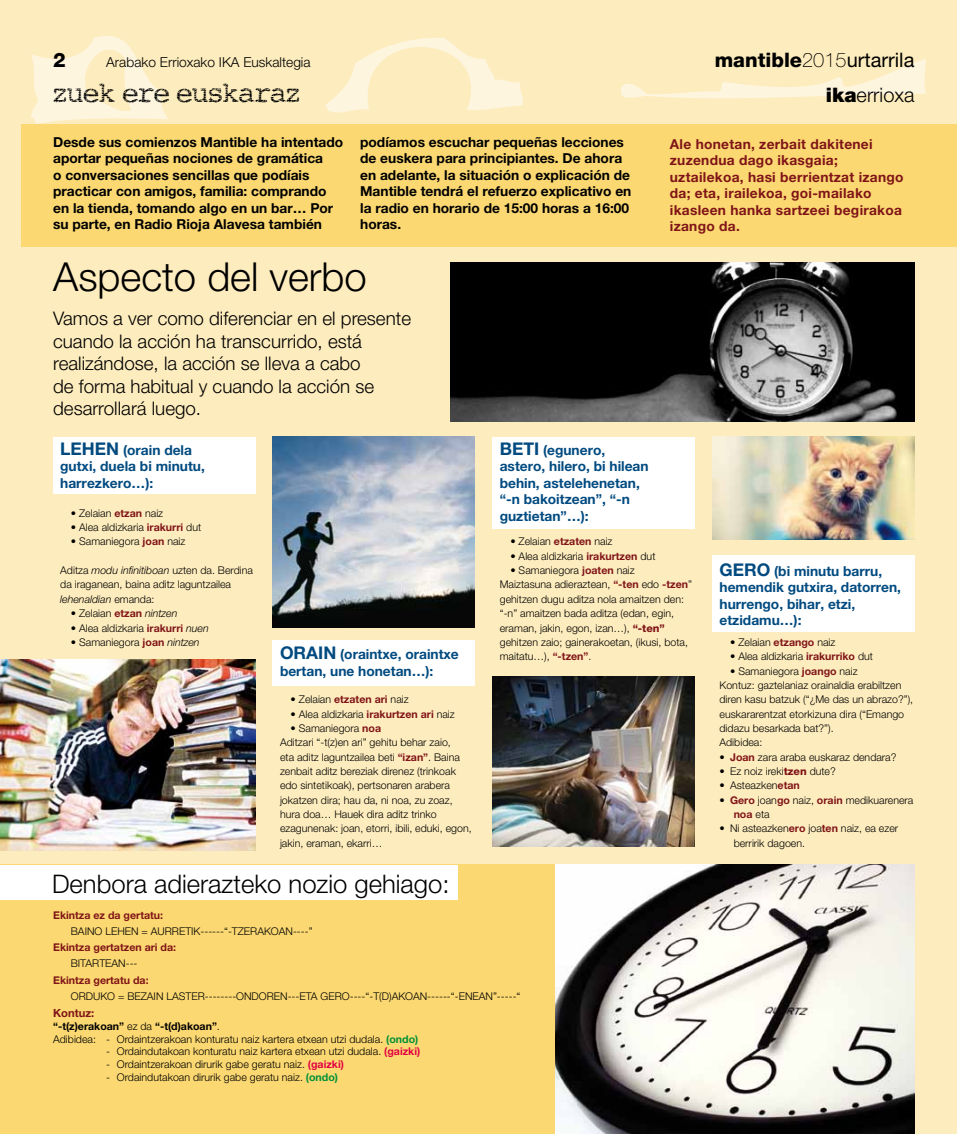
<style>
.page{position:relative;width:957px;height:1134px;background:#fdecbd}
.page>*{position:absolute;margin:0;border:0;box-sizing:border-box;transform-origin:0 0}
.t1{font:300 40px "Helvetica Neue LT Pro";color:#000}
.t2{font:300 25.62px "Helvetica Neue LT Pro";color:#000}
.t3{font:25px "Buttzilla";color:#000}
.t4{font:20px "Helvetica Neue LT Pro";color:#000}
.t5{font:300 20px "Helvetica Neue LT Pro";color:#000}
.t6{font:800 20px "Helvetica Neue LT Pro";color:#000}
.t7{font:300 18.75px/22.5px "Helvetica Neue LT Pro";color:#000}
.t8{font:700 17.5px "Helvetica Neue LT Pro";color:#004a80}
.t9{font:700 13.75px/16.5px "Helvetica Neue LT Pro";color:#000}
.t10{font:700 13.75px/16.5px "Helvetica Neue LT Pro";color:#004a80}
.t11{font:700 13.75px/16.5px "Helvetica Neue LT Pro";letter-spacing:.02em;color:#801418}
.t12{font:300 13.75px "Helvetica Neue LT Pro";color:#000}
.t13{font:700 11.25px "Helvetica Neue LT Pro";color:#801418}
.t14{font:300 10.62px/14.4px "Helvetica Neue LT Pro";color:#000}
.t15{font:700 10.62px "Helvetica Neue LT Pro";color:#801418}
.s1{font-weight:800}
.s2{font-weight:100}
.s3{font-weight:900}
.s4{font-size:17.5px}
.s5{font-weight:700;color:#801418}
.s6{font-style:italic}
.s7{font-weight:800;color:#801418}
.s8{font-weight:700}
.s9{font-weight:700;color:#009037}
.s10{font-weight:700;color:#e20042}
</style>
<div class="page">
<svg style="left:31px;top:36px;width:137px;height:88px"></svg>
<svg style="left:325px;top:38px;width:198px;height:75px"></svg>
<svg style="left:620px;top:59px;width:306px;height:40px"></svg>
<img style="left:450px;top:262px;width:464px;height:159px">
<div style="left:0;top:865px;width:914px;height:269px;background:#fbd871"></div>
<img style="left:555px;top:865px;width:359px;height:269px">
<div style="left:0;top:865px;width:458px;height:34px;background:#fff"></div>
<img style="left:273px;top:437px;width:202px;height:190px">
<img style="left:493px;top:676px;width:201px;height:171px">
<img style="left:712px;top:437px;width:202px;height:102px">
<img style="left:0;top:660px;width:255px;height:190px">
<div style="left:21px;top:124px;width:936px;height:122px;background:#fbd871"></div>
<div style="left:53px;top:437px;width:202px;height:56px;background:#fff"></div>
<div style="left:273px;top:640px;width:202px;height:45px;background:#fff"></div>
<div style="left:493px;top:437px;width:201px;height:91px;background:#fff"></div>
<div style="left:712px;top:555px;width:202px;height:76px;background:#fff"></div>
<h3 class="t6" style="left:53px;top:48px;width:14px">2</h3>
<p class="t12" style="left:106px;top:54px;width:206px">Arabako Errioxako IKA Euskaltegia</p>
<h3 class="t4" style="left:715px;top:48px;width:201px"><span class="s1">mantible</span><span class="s2">2015</span>urtarrila</h3>
<h3 class="t3" style="left:53px;top:82px;width:248px">zuek ere euskaraz</h3>
<h3 class="t5" style="left:826px;top:82px;width:90px"><span class="s3">ika</span>errioxa</h3>
<p class="t9" style="left:53px;top:133px;width:291px">Desde sus comienzos Mantible ha intentado aportar pequeñas nociones de gramática<br>o conversaciones sencillas que podíais practicar con amigos, familia: comprando en la tienda, tomando algo en un bar… Por su parte, en Radio Rioja Alavesa también</p>
<p class="t9" style="left:360px;top:133px;width:273px">podíamos escuchar pequeñas lecciones de euskera para principiantes. De ahora en adelante, la situación o explicación de Mantible tendrá el refuerzo explicativo en la radio en horario de 15:00 horas a 16:00 horas.</p>
<p class="t11" style="left:670px;top:135px;width:235px">Ale honetan, zerbait dakitenei zuzendua dago ikasgaia; uztailekoa, hasi berrientzat izango da; eta, irailekoa, goi-mailako ikasleen hanka sartzeei begirakoa izango da.</p>
<h1 class="t1" style="left:53px;top:252px;width:315px">Aspecto del verbo</h1>
<h3 class="t7" style="left:53px;top:307px;width:359px">Vamos a ver como diferenciar en el presente cuando la acción ha transcurrido, está realizándose, la acción se lleva a cabo<br>de forma habitual y cuando la acción se desarrollará luego.</h3>
<p class="t10" style="left:60px;top:441px;width:146px"><span class="s4">Lehen</span> (orain dela gutxi, duela bi minutu, harrezkero…):</p>
<p class="t14" style="left:71px;top:505px;width:94px">• Zelaian <span class="s5">etzan</span> naiz</p>
<p class="t14" style="left:71px;top:520px;width:132px">• Alea aldizkaria <span class="s5">irakurri</span> dut</p>
<p class="t14" style="left:71px;top:534px;width:116px">• Samaniegora <span class="s5">joan</span> naiz</p>
<p class="t14" style="left:60px;top:563px;width:194px">Aditza <span class="s6">modu infinitiboan</span> uzten da. Berdina da iraganean, baina aditz laguntzailea <span class="s6">lehenaldian</span> emanda:</p>
<p class="t14" style="left:71px;top:606px;width:108px">• Zelaian <span class="s5">etzan</span> <span class="s6">nintzen</span></p>
<p class="t14" style="left:71px;top:620px;width:139px">• Alea aldizkaria <span class="s5">irakurri</span> <span class="s6">nuen</span></p>
<p class="t14" style="left:71px;top:635px;width:130px">• Samaniegora <span class="s5">joan</span> <span class="s6">nintzen</span></p>
<p class="t10" style="left:280px;top:646px;width:180px"><span class="s4">Orain</span> (oraintxe, oraintxe bertan, une honetan…):</p>
<p class="t14" style="left:291px;top:692px;width:120px">• Zelaian <span class="s5">etzaten ari</span> naiz</p>
<p class="t14" style="left:291px;top:706px;width:166px">• Alea aldizkaria <span class="s5">irakurtzen ari</span> naiz</p>
<p class="t14" style="left:280px;top:721px;width:193px;text-indent:11px">• Samaniegora <span class="s5">noa<br></span>Aditzari “-t(z)en ari” gehitu behar zaio,<br>eta aditz laguntzailea beti <span class="s5">“izan”</span>. Baina zenbait aditz bereziak direnez (trinkoak edo sintetikoak), pertsonaren arabera jokatzen dira; hau da, ni noa, zu zoaz, hura doa… Hauek dira aditz trinko ezagunenak: joan, etorri, ibili, eduki, egon, jakin, eraman, ekarri…</p>
<h2 class="t2" style="left:52px;top:868px;width:399px">Denbora adierazteko nozio gehiago:</h2>
<p class="t10" style="left:500px;top:441px;width:150px"><span class="s4">Beti</span> (egunero, astero, hilero, bi hilean behin, astelehenetan, “-n bakoitzean”, “-n guztietan”…):</p>
<p class="t14" style="left:510px;top:534px;width:104px">• Zelaian <span class="s5">etzaten</span> naiz</p>
<p class="t14" style="left:510px;top:548px;width:147px">• Alea aldizkaria <span class="s5">irakurtzen</span> dut</p>
<p class="t14" style="left:500px;top:563px;width:194px;text-indent:11px">• Samaniegora <span class="s5">joaten</span> naiz<br>Maiztasuna adieraztean, <span class="s5">“-ten</span> edo <span class="s5">-tzen</span>” gehitzen dugu aditza nola amaitzen den: “-n” amaitzen bada aditza (edan, egin, eraman, jakin, egon, izan…), <span class="s7">“-ten” </span>gehitzen zaio; gainerakoetan, (ikusi, bota, maitatu…), <span class="s5">“-tzen”</span>.</p>
<h3 class="t8" style="left:719px;top:559px;width:27px">Gero</h3>
<p class="t10" style="left:719px;top:562px;width:183px;text-indent:55px">(bi minutu barru, hemendik gutxira, datorren, hurrengo, bihar, etzi, etzidamu…):</p>
<p class="t14" style="left:730px;top:635px;width:107px">• Zelaian <span class="s5">etzango</span> naiz</p>
<p class="t14" style="left:730px;top:649px;width:144px">• Alea aldizkaria <span class="s5">irakurriko</span> dut</p>
<p class="t14" style="left:719px;top:663px;width:195px;text-indent:11px">• Samaniegora <span class="s5">joango</span> naiz<br>Kontuz: gaztelaniaz orainaldia erabiltzen diren kasu batzuk (“¿Me das un abrazo?”), euskararentzat etorkizuna dira (“Emango didazu besarkada bat?”).<br>Adibidea:</p>
<p class="t14" style="left:719px;top:749px;width:178px">• <span class="s5">Joan</span> zara araba euskaraz dendara?</p>
<p class="t14" style="left:719px;top:764px;width:118px">• Ez noiz ireki<span class="s7">tzen</span> dute?</p>
<p class="t14" style="left:719px;top:778px;width:82px">• Asteazken<span class="s5">etan</span></p>
<p class="t14" style="left:733px;top:792px;width:181px;text-indent:-14px">• <span class="s5">Gero</span> joan<span class="s5">go</span> naiz, <span class="s5">orain</span> medikuarenera <span class="s5">noa</span> eta</p>
<p class="t14" style="left:733px;top:821px;width:166px;text-indent:-14px">• Ni asteazken<span class="s5">ero</span> joa<span class="s5">ten</span> naiz, ea ezer berririk dagoen.</p>
<p class="t15" style="left:53px;top:908px;width:112px">Ekintza ez da gertatu:</p>
<p class="t14" style="left:71px;top:924px;width:243px">BAINO LEHEN = AURRETIK------“-TZERAKOAN----”</p>
<p class="t15" style="left:53px;top:941px;width:124px">Ekintza gertatzen ari da:</p>
<p class="t14" style="left:71px;top:956px;width:68px">BITARTEAN---</p>
<p class="t15" style="left:53px;top:973px;width:97px">Ekintza gertatu da:</p>
<p class="t14" style="left:71px;top:989px;width:451px">ORDUKO = BEZAIN LASTER--------ONDOREN---ETA GERO----“-T(D)AKOAN------“-ENEAN”-----“</p>
<p class="t13" style="left:53px;top:1006px;width:43px">Kontuz:</p>
<p class="t14" style="left:53px;top:1019px;width:367px;line-height:12.8px"><span class="s8">“-t(z)erakoan”</span> ez da <span class="s8">“-t(d)akoan”</span>.<br>Adibidea: - Ordaintzerakoan konturatu naiz kartera etxean utzi dudala. <span class="s9">(ondo)</span></p>
<p class="t14" style="left:106px;top:1044px;width:315px">- Ordaindutakoan konturatu naiz kartera etxean utzi dudala. <span class="s10">(gaizki)</span></p>
<p class="t14" style="left:106px;top:1057px;width:239px">- Ordaintzerakoan dirurik gabe geratu naiz. <span class="s10">(gaizki)</span></p>
<p class="t14" style="left:106px;top:1070px;width:233px">- Ordaindutakoan dirurik gabe geratu naiz. <span class="s9">(ondo)</span></p>
</div>
